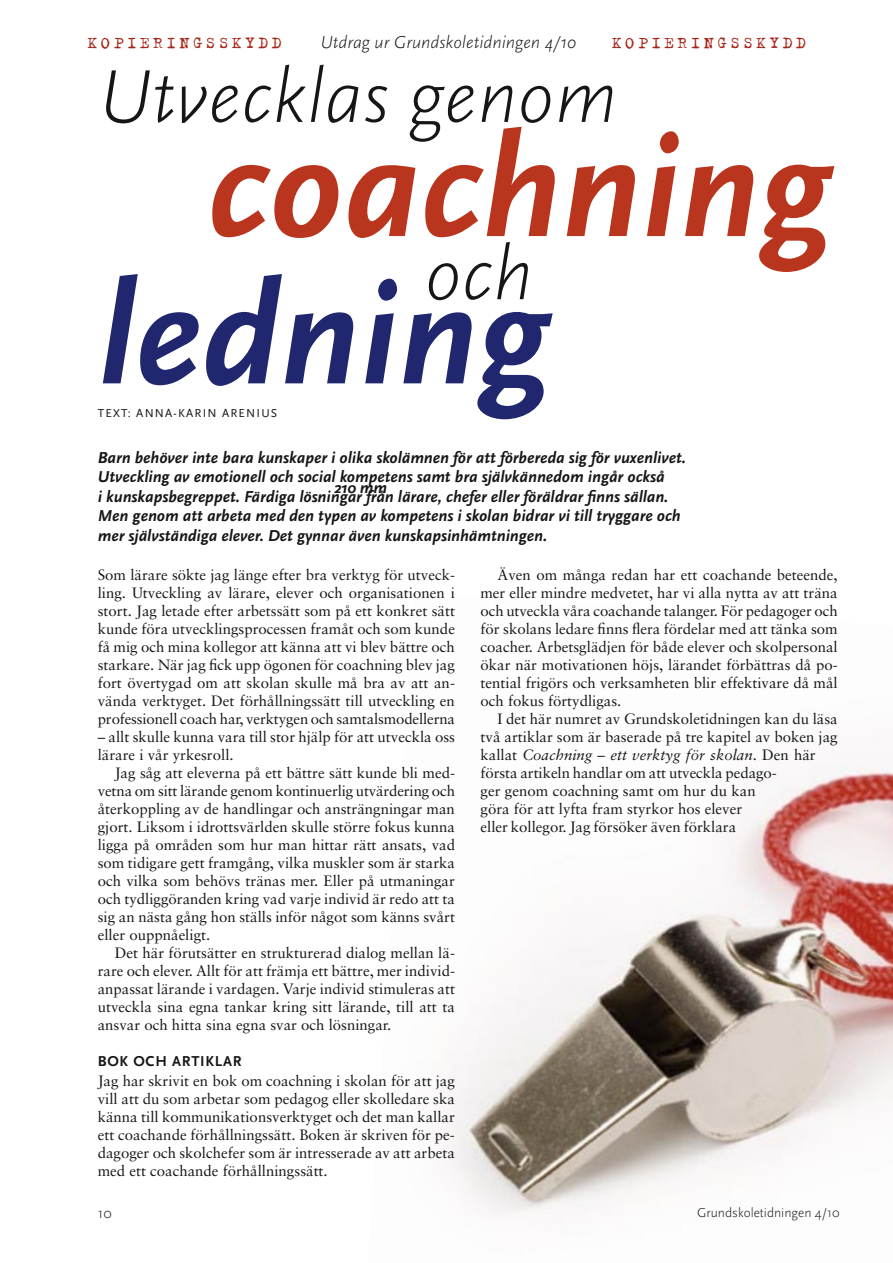
<style>
.page{position:relative;width:893px;height:1263px;background:#fff}
.page>*{position:absolute;margin:0;border:0;box-sizing:border-box;transform-origin:0 0}
.t1{font:italic 700 148.5px "Scala Sans";color:#ba351e}
.t2{font:italic 700 148.5px "Scala Sans";color:#20276e}
.t3{font:italic 300 78px "Scala Sans";color:#161615}
.t4{font:italic 300 18px "Scala Sans";color:#161615}
.t5{font:18px "Trixie";letter-spacing:.18em;color:#a72619}
.t6{font:italic 700 16.5px/19.5px "Scala Sans";color:#161615}
.t7{font:15px/18px "Sabon";color:#161615;text-align:justify}
.t8{font:700 15px "Scala Sans";letter-spacing:.05em;color:#161615}
.t9{font:300 15px "Scala Sans";color:#161615}
.t10{font:300 13.5px "Scala Sans";color:#161615}
.t11{font:12px "Scala Sans";letter-spacing:.1em;color:#161615}
.s1{font-style:italic}
</style>
<div class="page">
<img style="left:447px;top:766px;width:446px;height:449px">
<p class="t5" style="left:87px;top:31px;width:195px">KOPIERINGSSKYDD</p>
<p class="t4" style="left:320px;top:32px;width:257px">Utdrag ur Grundskoletidningen 4/10</p>
<p class="t5" style="left:612px;top:31px;width:195px">KOPIERINGSSKYDD</p>
<h2 class="t3" style="left:98px;top:54px;width:522px">Utvecklas genom</h2>
<h1 class="t1" style="left:207px;top:107px;width:626px">coachning</h1>
<h2 class="t3" style="left:425px;top:231px;width:110px">och</h2>
<h1 class="t2" style="left:98px;top:255px;width:453px">ledning</h1>
<p class="t11" style="left:98px;top:407px;width:181px">TEXT: ANNA-KARIN ARENIUS</p>
<p class="t6" style="left:98px;top:448px;width:590px">Barn behöver inte bara kunskaper i olika skolämnen för att förbereda sig för vuxenlivet.<br>Utveckling av emotionell och social kompetens samt bra självkännedom ingår också<br>i kunskapsbegreppet. Färdiga lösningar från lärare, chefer eller föräldrar finns sällan.<br>Men genom att arbeta med den typen av kompetens i skolan bidrar vi till tryggare och mer självständiga elever. Det gynnar även kunskapsinhämtningen.</p>
<p class="t6" style="left:334px;top:478px;width:55px">210 mm</p>
<p class="t7" style="left:98px;top:566px;width:359px">Som lärare sökte jag länge efter bra verktyg för utveck&shy;ling. Utveckling av lärare, elever och organisationen i stort. Jag letade efter arbetssätt som på ett konkret sätt kunde föra utvecklingsprocessen framåt och som kunde få mig och mina kollegor att känna att vi blev bättre och starkare. När jag fick upp ögonen för coachning blev jag fort övertygad om att skolan skulle må bra av att an&shy;vända verktyget. Det förhållningssätt till utveckling en professionell coach har, verktygen och samtalsmodellerna</p>
<p class="t7" style="left:98px;top:728px;width:359px">– allt skulle kunna vara till stor hjälp för att utveckla oss lärare i vår yrkesroll.</p>
<p class="t7" style="left:98px;top:764px;width:359px;text-indent:17px">Jag såg att eleverna på ett bättre sätt kunde bli med&shy;vetna om sitt lärande genom kontinuerlig utvärdering och återkoppling av de handlingar och ansträngningar man gjort. Liksom i idrottsvärlden skulle större fokus kunna ligga på områden som hur man hittar rätt ansats, vad som tidigare gett framgång, vilka muskler som är starka och vilka som behövs tränas mer. Eller på utmaningar och tydliggöranden kring vad varje individ är redo att ta sig an nästa gång hon ställs inför något som känns svårt eller ouppnåeligt.</p>
<p class="t7" style="left:98px;top:944px;width:359px;text-indent:17px">Det här förutsätter en strukturerad dialog mellan lä&shy;rare och elever. Allt för att främja ett bättre, mer individ&shy;anpassat lärande i vardagen. Varje individ stimuleras att utveckla sina egna tankar kring sitt lärande, till att ta ansvar och hitta sina egna svar och lösningar.</p>
<p class="t8" style="left:98px;top:1053px;width:145px">BOK OCH ARTIKLAR</p>
<p class="t7" style="left:98px;top:1072px;width:359px">Jag har skrivit en bok om coachning i skolan för att jag vill att du som arbetar som pedagog eller skolledare ska känna till kommunikationsverktyget och det man kallar ett coachande förhållningssätt. Boken är skriven för pe&shy;dagoger och skolchefer som är intresserade av att arbeta med ett coachande förhållningssätt.</p>
<p class="t9" style="left:98px;top:1205px;width:15px">10</p>
<p class="t7" style="left:480px;top:566px;width:359px;text-indent:17px">Även om många redan har ett coachande beteende, mer eller mindre medvetet, har vi alla nytta av att träna och utveckla våra coachande talanger. För pedagoger och för skolans ledare finns flera fördelar med att tänka som coacher. Arbetsglädjen för både elever och skolpersonal ökar när motivationen höjs, lärandet förbättras då po&shy;tential frigörs och verksamheten blir effektivare då mål och fokus förtydligas.</p>
<p class="t7" style="left:480px;top:710px;width:359px;text-align:left;text-indent:17px">I det här numret av Grundskoletidningen kan du läsa två artiklar som är baserade på tre kapitel av boken jag kallat <span class="s1">Coachning – ett verktyg för skolan</span>. Den här första artikeln handlar om att utveckla pedago-<br>ger genom coachning samt om hur du kan<br>göra för att lyfta fram styrkor hos elever<br>eller kollegor. Jag försöker även förklara</p>
<p class="t10" style="left:697px;top:1205px;width:144px">Grundskoletidningen 4/10</p>
</div>
